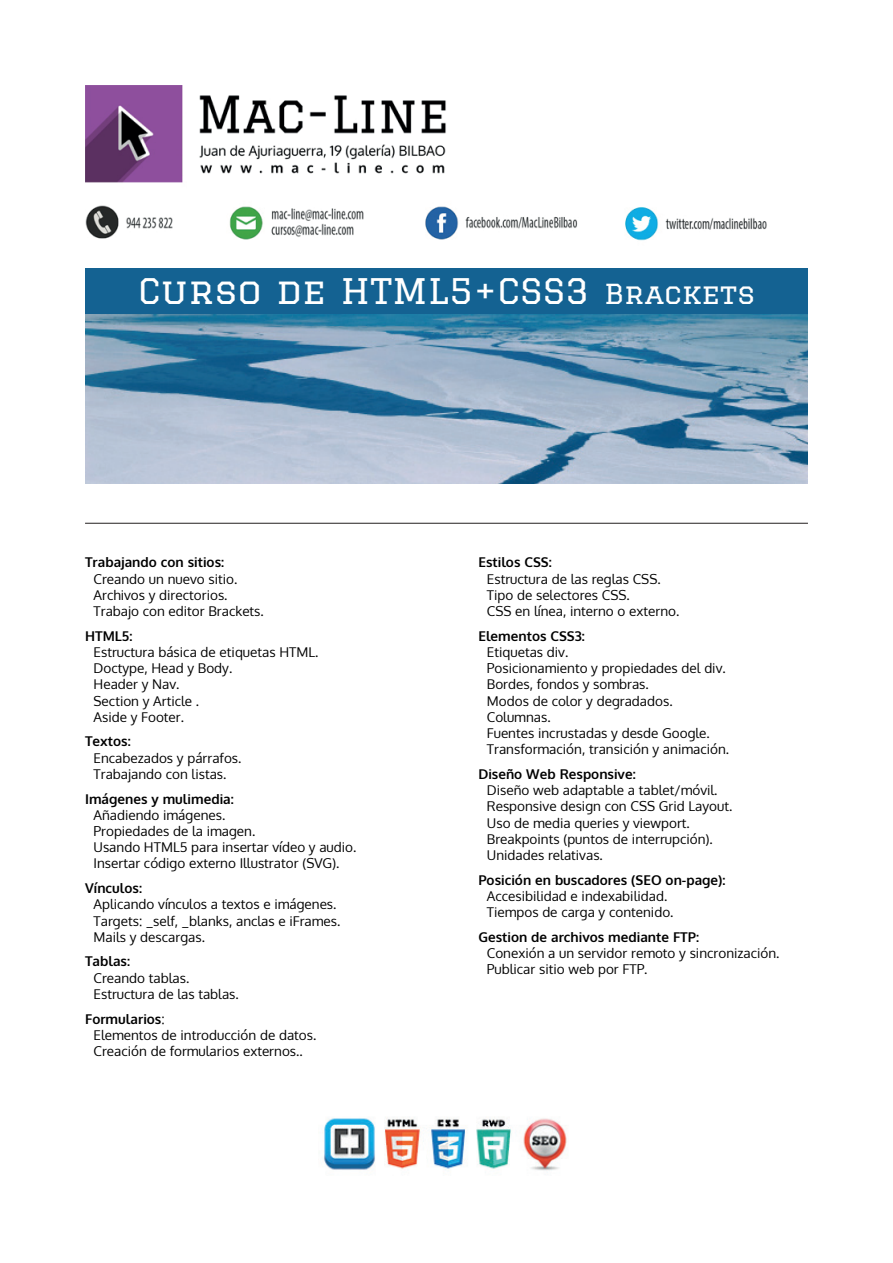
<style>
.page{position:relative;width:893px;height:1263px;background:#fff}
.page>*{position:absolute;margin:0;border:0;box-sizing:border-box;transform-origin:0 0}
.t1{font:34.5px "Graduate";color:#fff;scale:1.09 1}
.t2{font:13.5px/16.2px "Oxygen";color:#000001}
.t3{font:700 13.5px "Oxygen";color:#000001}
.s1{font-size:27px}
.s2{font-weight:700}
</style>
<div class="page">
<hr style="left:85px;top:523px;width:723px;height:1px;background:#231f20">
<img style="left:85px;top:85px;width:682px;height:156px">
<img style="left:324px;top:1117px;width:243px;height:54px">
<div style="left:85px;top:268px;width:723px;height:47px;background:#146292"></div>
<img style="left:85px;top:315px;width:723px;height:168px">
<h1 class="t1" style="left:138px;top:271px;width:567px">Curso de HTML5+CSS3 <span class="s1">Brackets</span></h1>
<p class="t3" style="left:85px;top:554px;width:141px">Trabajando con sitios:</p>
<p class="t2" style="left:94px;top:571px;width:172px">Creando un nuevo sitio.<br>Archivos y directorios.<br>Trabajo con editor Brackets.</p>
<p class="t3" style="left:85px;top:627px;width:49px">HTML5:</p>
<p class="t2" style="left:94px;top:644px;width:226px">Estructura básica de etiquetas HTML.<br>Doctype, Head y Body.<br>Header y Nav.<br>Section y Article .<br>Aside y Footer.</p>
<p class="t3" style="left:85px;top:733px;width:47px">Textos:</p>
<p class="t2" style="left:94px;top:750px;width:149px">Encabezados y párrafos.<br>Trabajando con listas.</p>
<p class="t3" style="left:85px;top:790px;width:150px">Imágenes y mulimedia:</p>
<p class="t2" style="left:94px;top:807px;width:264px">Añadiendo imágenes.<br>Propiedades de la imagen.<br>Usando HTML5 para insertar vídeo y audio.<br>Insertar código externo Illustrator (SVG).</p>
<p class="t3" style="left:85px;top:880px;width:59px">Vínculos:</p>
<p class="t2" style="left:94px;top:896px;width:248px">Aplicando vínculos a textos e imágenes.<br>Targets: _self, _blanks, anclas e iFrames.<br>Mails y descargas.</p>
<p class="t3" style="left:85px;top:953px;width:47px">Tablas:</p>
<p class="t2" style="left:94px;top:970px;width:147px">Creando tablas.<br>Estructura de las tablas.</p>
<p class="t2" style="left:94px;top:1011px;width:224px;text-indent:-9px"><span class="s2">Formularios</span>:<br>Elementos de introducción de datos.<br>Creación de formularios externos..</p>
<p class="t3" style="left:478px;top:554px;width:75px">Estilos CSS:</p>
<p class="t2" style="left:487px;top:571px;width:194px">Estructura de las reglas CSS.<br>Tipo de selectores CSS.<br>CSS en línea, interno o externo.</p>
<p class="t3" style="left:478px;top:627px;width:108px">Elementos CSS3:</p>
<p class="t2" style="left:487px;top:644px;width:244px">Etiquetas div.<br>Posicionamiento y propiedades del div.<br>Bordes, fondos y sombras.<br>Modos de color y degradados.<br>Columnas.<br>Fuentes incrustadas y desde Google.<br>Transformación, transición y animación.</p>
<p class="t3" style="left:478px;top:765px;width:159px">Diseño Web Responsive:</p>
<p class="t2" style="left:487px;top:782px;width:247px">Diseño web adaptable a tablet/móvil.<br>Responsive design con CSS Grid Layout.<br>Uso de media queries y viewport.<br>Breakpoints (puntos de interrupción).<br>Unidades relativas.</p>
<p class="t3" style="left:478px;top:871px;width:249px">Posición en buscadores (SEO on-page):</p>
<p class="t2" style="left:487px;top:888px;width:188px">Accesibilidad e indexabilidad.<br>Tiempos de carga y contenido.</p>
<p class="t3" style="left:478px;top:928px;width:222px">Gestion de archivos mediante FTP:</p>
<p class="t2" style="left:487px;top:945px;width:294px">Conexión a un servidor remoto y sincronización.<br>Publicar sitio web por FTP.</p>
</div>
